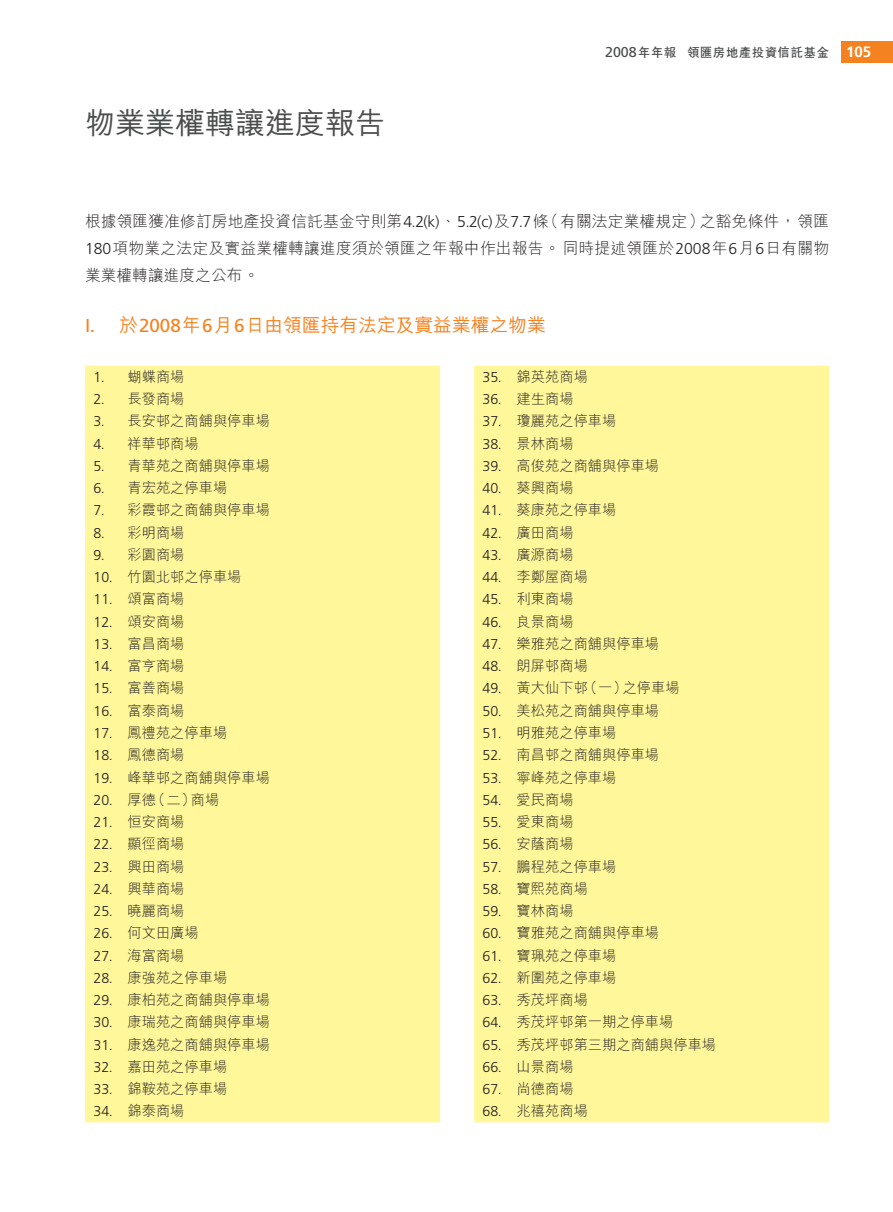
<style>
.page{position:relative;width:893px;height:1212px;background:#fff}
.page>*{position:absolute;margin:0;border:0;box-sizing:border-box;transform-origin:0 0}
.t1{font:500 30px "M Hei HK";color:#4b4c4d}
.t2{font:500 18.75px "M Hei HK";color:#f58220}
.t3{font:300 15.75px/27px "M Hei HK";letter-spacing:.015em;color:#231f20;text-align:justify}
.t4{font:700 15px "Frutiger LT Std";color:#fff}
.t5{font:300 14.25px "M Hei HK";color:#231f20}
.t6{font:700 12.75px "C Hei 2 HK";letter-spacing:.015em;color:#4b4c4d}
.s1{font-family:"Frutiger LT Std";font-weight:400;font-size:14.25px}
.s2{font-family:"Frutiger LT Std"}
.s3{font-family:"Frutiger LT Std";font-weight:400}
</style>
<div class="page">
<div style="left:842px;top:41px;width:51px;height:22px;background:#f58220"></div>
<div style="left:85px;top:366px;width:355px;height:756px;background:#fff79a"></div>
<div style="left:474px;top:366px;width:355px;height:756px;background:#fff79a"></div>
<h1 class="t1" style="left:85px;top:111px;width:301px">物業業權轉讓進度報告</h1>
<p class="t6" style="left:605px;top:47px;width:225px"><span class="s1">2008</span>年年報 領匯房地產投資信託基金</p>
<p class="t4" style="left:846px;top:44px;width:27px">105</p>
<p class="t3" style="left:85px;top:209px;width:746px">根據領匯獲准修訂房地產投資信託基金守則第<span class="s2">4.2(k)</span>、<span class="s2">5.2(c)</span>及<span class="s2">7.7</span>條（有關法定業權規定）之豁免條件，領匯<span class="s2">180</span>項物業之法定及實益業權轉讓進度須於領匯之年報中作出報告。同時提述領匯於<span class="s2">2008</span>年<span class="s2">6</span>月<span class="s2">6</span>日有關物業業權轉讓進度之公布。</p>
<h2 class="t2" style="left:85px;top:318px;width:462px"><span class="s3">I.</span> 於<span class="s3">2008</span>年<span class="s3">6</span>月<span class="s3">6</span>日由領匯持有法定及實益業權之物業</h2>
<p class="t5" style="left:94px;top:371px;width:93px"><span class="s2">1.</span> 蝴蝶商場</p>
<p class="t5" style="left:94px;top:393px;width:93px"><span class="s2">2.</span> 長發商場</p>
<p class="t5" style="left:94px;top:416px;width:178px"><span class="s2">3.</span> 長安邨之商舖與停車場</p>
<p class="t5" style="left:94px;top:438px;width:107px"><span class="s2">4.</span> 祥華邨商場</p>
<p class="t5" style="left:94px;top:460px;width:178px"><span class="s2">5.</span> 青華苑之商舖與停車場</p>
<p class="t5" style="left:94px;top:482px;width:135px"><span class="s2">6.</span> 青宏苑之停車場</p>
<p class="t5" style="left:94px;top:505px;width:178px"><span class="s2">7.</span> 彩霞邨之商舖與停車場</p>
<p class="t5" style="left:94px;top:527px;width:93px"><span class="s2">8.</span> 彩明商場</p>
<p class="t5" style="left:94px;top:549px;width:93px"><span class="s2">9.</span> 彩園商場</p>
<p class="t5" style="left:94px;top:571px;width:150px"><span class="s2">10.</span> 竹園北邨之停車場</p>
<p class="t5" style="left:94px;top:594px;width:93px"><span class="s2">11.</span> 頌富商場</p>
<p class="t5" style="left:94px;top:616px;width:93px"><span class="s2">12.</span> 頌安商場</p>
<p class="t5" style="left:94px;top:638px;width:93px"><span class="s2">13.</span> 富昌商場</p>
<p class="t5" style="left:94px;top:660px;width:93px"><span class="s2">14.</span> 富亨商場</p>
<p class="t5" style="left:94px;top:683px;width:93px"><span class="s2">15.</span> 富善商場</p>
<p class="t5" style="left:94px;top:705px;width:93px"><span class="s2">16.</span> 富泰商場</p>
<p class="t5" style="left:94px;top:727px;width:135px"><span class="s2">17.</span> 鳳禮苑之停車場</p>
<p class="t5" style="left:94px;top:749px;width:93px"><span class="s2">18.</span> 鳳德商場</p>
<p class="t5" style="left:94px;top:772px;width:178px"><span class="s2">19.</span> 峰華邨之商舖與停車場</p>
<p class="t5" style="left:94px;top:794px;width:127px"><span class="s2">20.</span> 厚德（二）商場</p>
<p class="t5" style="left:94px;top:816px;width:93px"><span class="s2">21.</span> 恒安商場</p>
<p class="t5" style="left:94px;top:838px;width:93px"><span class="s2">22.</span> 顯徑商場</p>
<p class="t5" style="left:94px;top:861px;width:93px"><span class="s2">23.</span> 興田商場</p>
<p class="t5" style="left:94px;top:883px;width:93px"><span class="s2">24.</span> 興華商場</p>
<p class="t5" style="left:94px;top:905px;width:93px"><span class="s2">25.</span> 曉麗商場</p>
<p class="t5" style="left:94px;top:927px;width:107px"><span class="s2">26.</span> 何文田廣場</p>
<p class="t5" style="left:94px;top:950px;width:93px"><span class="s2">27.</span> 海富商場</p>
<p class="t5" style="left:94px;top:972px;width:135px"><span class="s2">28.</span> 康強苑之停車場</p>
<p class="t5" style="left:94px;top:994px;width:178px"><span class="s2">29.</span> 康柏苑之商舖與停車場</p>
<p class="t5" style="left:94px;top:1016px;width:178px"><span class="s2">30.</span> 康瑞苑之商舖與停車場</p>
<p class="t5" style="left:94px;top:1039px;width:178px"><span class="s2">31.</span> 康逸苑之商舖與停車場</p>
<p class="t5" style="left:94px;top:1061px;width:135px"><span class="s2">32.</span> 嘉田苑之停車場</p>
<p class="t5" style="left:94px;top:1083px;width:135px"><span class="s2">33.</span> 錦鞍苑之停車場</p>
<p class="t5" style="left:94px;top:1105px;width:93px"><span class="s2">34.</span> 錦泰商場</p>
<p class="t5" style="left:483px;top:371px;width:107px"><span class="s2">35.</span> 錦英苑商場</p>
<p class="t5" style="left:483px;top:393px;width:93px"><span class="s2">36.</span> 建生商場</p>
<p class="t5" style="left:483px;top:416px;width:135px"><span class="s2">37.</span> 瓊麗苑之停車場</p>
<p class="t5" style="left:483px;top:438px;width:93px"><span class="s2">38.</span> 景林商場</p>
<p class="t5" style="left:483px;top:460px;width:178px"><span class="s2">39.</span> 高俊苑之商舖與停車場</p>
<p class="t5" style="left:483px;top:482px;width:93px"><span class="s2">40.</span> 葵興商場</p>
<p class="t5" style="left:483px;top:505px;width:135px"><span class="s2">41.</span> 葵康苑之停車場</p>
<p class="t5" style="left:483px;top:527px;width:93px"><span class="s2">42.</span> 廣田商場</p>
<p class="t5" style="left:483px;top:549px;width:93px"><span class="s2">43.</span> 廣源商場</p>
<p class="t5" style="left:483px;top:571px;width:107px"><span class="s2">44.</span> 李鄭屋商場</p>
<p class="t5" style="left:483px;top:594px;width:93px"><span class="s2">45.</span> 利東商場</p>
<p class="t5" style="left:483px;top:616px;width:93px"><span class="s2">46.</span> 良景商場</p>
<p class="t5" style="left:483px;top:638px;width:178px"><span class="s2">47.</span> 樂雅苑之商舖與停車場</p>
<p class="t5" style="left:483px;top:660px;width:107px"><span class="s2">48.</span> 朗屏邨商場</p>
<p class="t5" style="left:483px;top:683px;width:199px"><span class="s2">49.</span> 黃大仙下邨（一）之停車場</p>
<p class="t5" style="left:483px;top:705px;width:178px"><span class="s2">50.</span> 美松苑之商舖與停車場</p>
<p class="t5" style="left:483px;top:727px;width:135px"><span class="s2">51.</span> 明雅苑之停車場</p>
<p class="t5" style="left:483px;top:749px;width:178px"><span class="s2">52.</span> 南昌邨之商舖與停車場</p>
<p class="t5" style="left:483px;top:772px;width:135px"><span class="s2">53.</span> 寧峰苑之停車場</p>
<p class="t5" style="left:483px;top:794px;width:93px"><span class="s2">54.</span> 愛民商場</p>
<p class="t5" style="left:483px;top:816px;width:93px"><span class="s2">55.</span> 愛東商場</p>
<p class="t5" style="left:483px;top:838px;width:93px"><span class="s2">56.</span> 安蔭商場</p>
<p class="t5" style="left:483px;top:861px;width:135px"><span class="s2">57.</span> 鵬程苑之停車場</p>
<p class="t5" style="left:483px;top:883px;width:107px"><span class="s2">58.</span> 寶熙苑商場</p>
<p class="t5" style="left:483px;top:905px;width:93px"><span class="s2">59.</span> 寶林商場</p>
<p class="t5" style="left:483px;top:927px;width:178px"><span class="s2">60.</span> 寶雅苑之商舖與停車場</p>
<p class="t5" style="left:483px;top:950px;width:135px"><span class="s2">61.</span> 寶珮苑之停車場</p>
<p class="t5" style="left:483px;top:972px;width:135px"><span class="s2">62.</span> 新圍苑之停車場</p>
<p class="t5" style="left:483px;top:994px;width:107px"><span class="s2">63.</span> 秀茂坪商場</p>
<p class="t5" style="left:483px;top:1016px;width:192px"><span class="s2">64.</span> 秀茂坪邨第一期之停車場</p>
<p class="t5" style="left:483px;top:1039px;width:235px"><span class="s2">65.</span> 秀茂坪邨第三期之商舖與停車場</p>
<p class="t5" style="left:483px;top:1061px;width:93px"><span class="s2">66.</span> 山景商場</p>
<p class="t5" style="left:483px;top:1083px;width:93px"><span class="s2">67.</span> 尚德商場</p>
<p class="t5" style="left:483px;top:1105px;width:107px"><span class="s2">68.</span> 兆禧苑商場</p>
</div>
